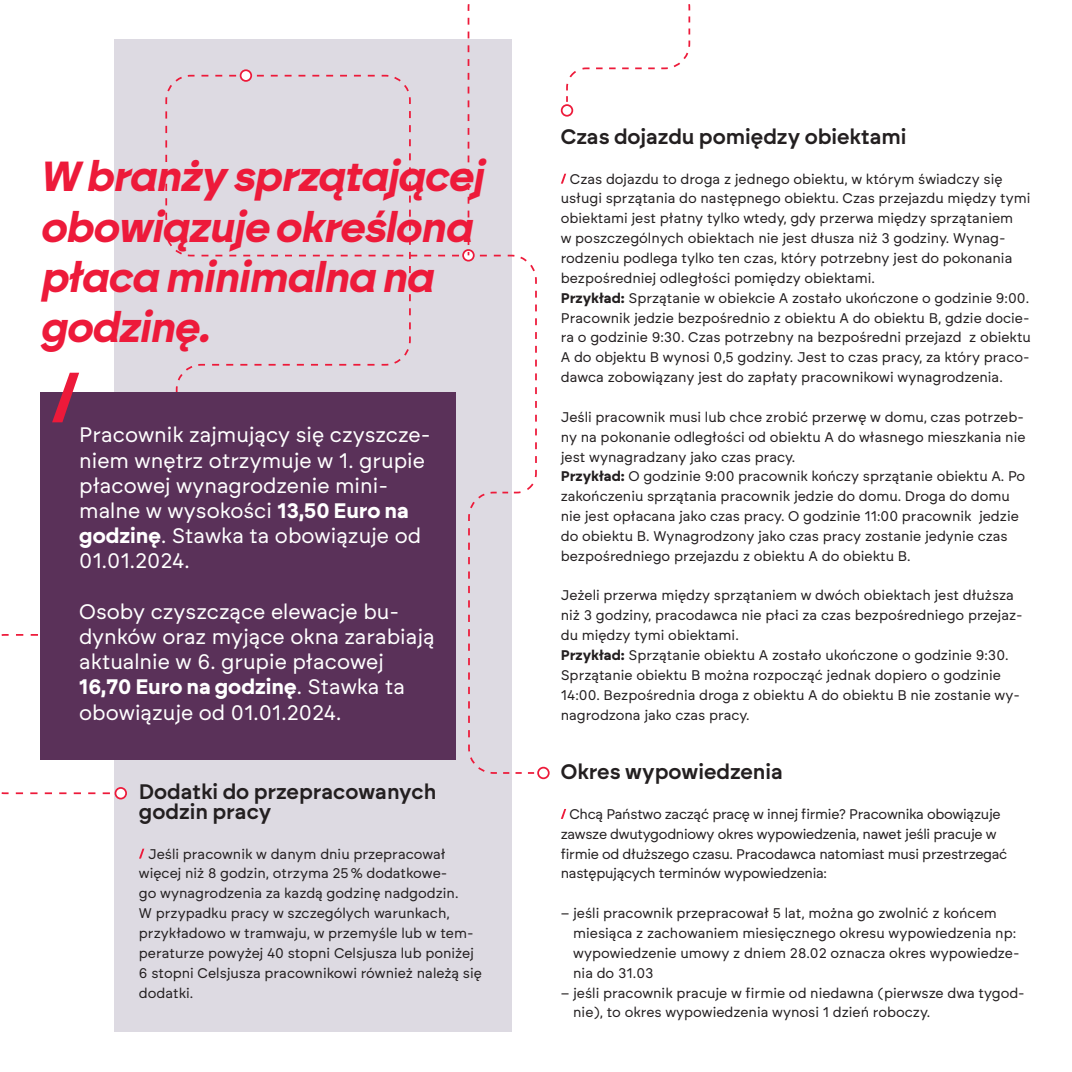
<style>
.page{position:relative;width:1072px;height:1072px;background:#fff}
.page>*{position:absolute;margin:0;border:0;box-sizing:border-box;transform-origin:0 0}
.t1{font:italic 700 42px/50.4px "Brockmann";letter-spacing:-.02em;color:#ed1a3a}
.t2{font:21px/25.2px "Brockmann";color:#fff}
.t3{font:600 21px/19.8px "Brockmann";color:#231f20}
.t4{font:14px/19.8px "Brockmann";color:#231f20}
.t5{font:14px/19.8px "Brockmann";letter-spacing:-.02em;color:#231f20}
.s1{font-weight:700}
</style>
<div class="page">
<div style="left:114px;top:40px;width:397px;height:992px;background:#dddae2"></div>
<svg style="left:1px;top:74px;width:544px;height:721px"></svg>
<div style="left:40px;top:392px;width:415px;height:367px;background:#5a3159"></div>
<svg style="left:52px;top:373px;width:27px;height:49px"></svg>
<div style="left:115px;top:788px;width:11px;height:10px;background:#fff;border-radius:50%"></div>
<div style="left:115px;top:787px;width:12px;height:12px;border:2px solid #ed1a3a;border-radius:50%"></div>
<div style="left:538px;top:767px;width:11px;height:11px;background:#fff;border-radius:50%"></div>
<div style="left:537px;top:766px;width:12px;height:13px;border:2px solid #ed1a3a;border-radius:50%"></div>
<svg style="left:139px;top:848px;width:5px;height:10px"></svg>
<svg style="left:561px;top:809px;width:5px;height:10px"></svg>
<svg style="left:198px;top:39px;width:306px;height:290px"></svg>
<svg style="left:467px;top:4px;width:224px;height:253px"></svg>
<div style="left:561px;top:105px;width:11px;height:11px;background:#fff;border-radius:50%"></div>
<div style="left:561px;top:104px;width:12px;height:13px;border:2px solid #ed1a3a;border-radius:50%"></div>
<h1 class="t1" style="left:40px;top:151px;width:445px">W branży sprzątającej obowiązuje określona płaca minimalna na godzinę.</h1>
<h2 class="t2" style="left:79px;top:422px;width:353px">Pracownik zajmujący się czyszcze&shy;niem wnętrz otrzymuje w 1. grupie płacowej wynagrodzenie mini&shy;malne w wysokości <span class="s1">13,50 Euro na godzinę</span>. Stawka ta obowiązuje od<br>01.01.2024.</h2>
<h2 class="t2" style="left:79px;top:598px;width:357px">Osoby czyszczące elewacje bu&shy;dynków oraz myjące okna zarabiają aktualnie w 6. grupie płacowej<br><span class="s1">16,70 Euro na godzinę</span>. Stawka ta obowiązuje od 01.01.2024.</h2>
<h2 class="t3" style="left:139px;top:781px;width:299px">Dodatki do przepracowanych godzin pracy</h2>
<p class="t4" style="left:139px;top:843px;width:344px;text-indent:9px">Jeśli pracownik w danym dniu przepracował więcej niż 8 godzin, otrzyma 25% dodatkowe-<br>go wynagrodzenia za kazdą godzinę nadgodzin.<br>W przypadku pracy w szczególych warunkach, przykładowo w tramwaju, w przemyśle lub w tem&shy;peraturze powyżej 40 stopni Celsjusza lub poniżej 6 stopni Celsjusza pracownikowi również należą się dodatki.</p>
<h2 class="t3" style="left:561px;top:126px;width:347px">Czas dojazdu pomiędzy obiektami</h2>
<p class="t4" style="left:561px;top:169px;width:471px;text-indent:9px">Czas dojazdu to droga z jednego obiektu, w którym świadczy się usługi sprzątania do następnego obiektu. Czas przejazdu między tymi obiektami jest płatny tylko wtedy, gdy przerwa między sprzątaniem<br>w poszczególnych obiektach nie jest dłusza niż 3 godziny. Wynag&shy;rodzeniu podlega tylko ten czas, który potrzebny jest do pokonania bezpośredniej odległości pomiędzy obiektami.<br><span class="s1">Przykład:</span> Sprzątanie w obiekcie A zostało ukończone o godzinie 9:00.<br>Pracownik jedzie bezpośrednio z obiektu A do obiektu B, gdzie docie&shy;ra o godzinie 9:30. Czas potrzebny na bezpośredni przejazd z obiektu A do objektu B wynosi 0,5 godziny. Jest to czas pracy, za który praco&shy;dawca zobowiązany jest do zapłaty pracownikowi wynagrodzenia.</p>
<p class="t4" style="left:561px;top:407px;width:466px">Jeśli pracownik musi lub chce zrobić przerwę w domu, czas potrzeb&shy;ny na pokonanie odległości od obiektu A do własnego mieszkania nie jest wynagradzany jako czas pracy.<br><span class="s1">Przykład:</span> O godzinie 9:00 pracownik kończy sprzątanie obiektu A. Po zakończeniu sprzątania pracownik jedzie do domu. Droga do domu nie jest opłacana jako czas pracy. O godzinie 11:00 pracownik jedzie do obiektu B. Wynagrodzony jako czas pracy zostanie jedynie czas bezpośredniego przejazdu z obiektu A do obiektu B.</p>
<p class="t4" style="left:561px;top:585px;width:463px">Jeżeli przerwa między sprzątaniem w dwóch obiektach jest dłuższa niż 3 godziny, pracodawca nie płaci za czas bezpośredniego przejaz&shy;du między tymi obiektami.<br><span class="s1">Przykład:</span> Sprzątanie obiektu A zostało ukończone o godzinie 9:30.<br>Sprzątanie obiektu B można rozpocząć jednak dopiero o godzinie 14:00. Bezpośrednia droga z obiektu A do obiektu B nie zostanie wy&shy;nagrodzona jako czas pracy.</p>
<h2 class="t3" style="left:561px;top:761px;width:224px">Okres wypowiedzenia</h2>
<p class="t5" style="left:561px;top:803px;width:448px;text-indent:9px">Chcą Państwo zacząć pracę w innej firmie? Pracownika obowiązuje zawsze dwutygodniowy okres wypowiedzenia, nawet jeśli pracuje w firmie od dłuższego czasu. Pracodawca natomiast musi przestrzegać następujących terminów wypowiedzenia:</p>
<p class="t4" style="left:573px;top:903px;width:448px;text-indent:-12px">– jeśli pracownik przepracował 5 lat, można go zwolnić z końcem miesiąca z zachowaniem miesięcznego okresu wypowiedzenia np: wypowiedzenie umowy z dniem 28.02 oznacza okres wypowiedze&shy;nia do 31.03</p>
<p class="t4" style="left:573px;top:982px;width:453px;text-indent:-12px">– jeśli pracownik pracuje w firmie od niedawna (pierwsze dwa tygod&shy;nie), to okres wypowiedzenia wynosi 1 dzień roboczy.</p>
</div>
